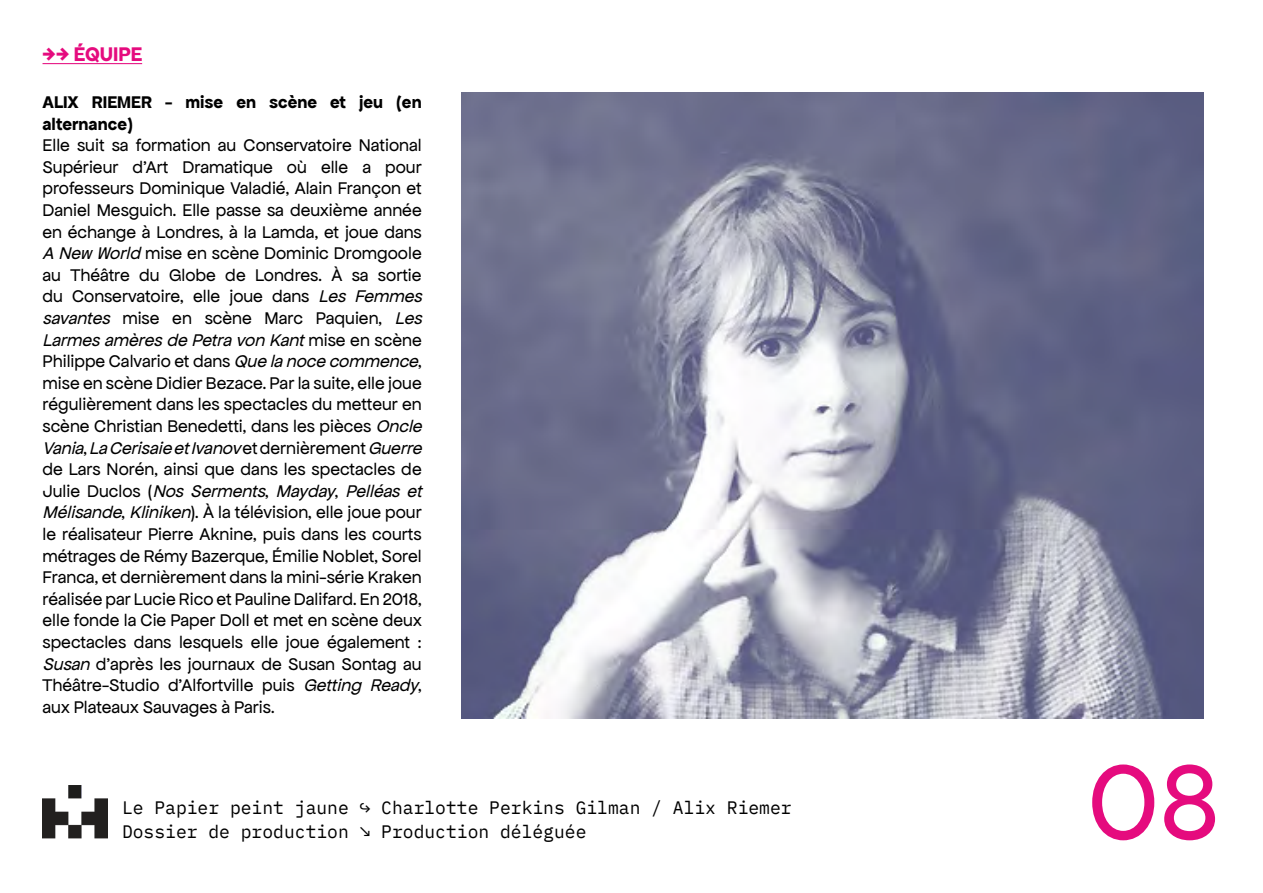
<style>
.page{position:relative;width:1263px;height:893px;background:#fff}
.page>*{position:absolute;margin:0;border:0;box-sizing:border-box;transform-origin:0 0}
.t1{font:112.5px "Apfel Grotezk";color:#e50b7e}
.t2{font:700 21px "Apfel Grotezk";color:#e50b7e}
.t3{font:18px/21.6px "Apfel Grotezk";color:#000}
.t4{font:18px/24px "IBM Plex Mono";color:#000}
.t5{font:700 18px/21.6px "Apfel Grotezk";color:#000}
.s1{font-style:italic}
</style>
<div class="page">
<img style="left:43px;top:786px;width:65px;height:53px">
<img style="left:461px;top:92px;width:743px;height:627px">
<hr style="left:43px;top:63px;width:99px;height:1px;background:#e50b7e">
<p class="t2" style="left:43px;top:42px;width:101px">→→ ÉQUIPE</p>
<p class="t5" style="left:43px;top:91px;width:381px">ALIX RIEMER - mise en scène et jeu (en alternance)</p>
<p class="t3" style="left:43px;top:135px;width:385px">Elle suit sa formation au Conservatoire National Supérieur d’Art Dramatique où elle a pour professeurs Dominique Valadié, Alain Françon et Daniel Mesguich. Elle passe sa deuxième année en échange à Londres, à la Lamda, et joue dans <span class="s1">A New World</span> mise en scène Dominic Dromgoole au Théâtre du Globe de Londres. À sa sortie du Conservatoire, elle joue dans <span class="s1">Les Femmes savantes</span> mise en scène Marc Paquien, <span class="s1">Les Larmesamèresde Petra von Kant</span>m i s e e n s c è n e Philippe Calvario et dans <span class="s1">Que la noce commence</span>, mise en scène Didier Bezace. Par la suite, elle joue régulièrement dans les spectacles du metteur en scène Christian Benedetti, dans les pièces <span class="s1">Oncle Vania</span>, <span class="s1">La Cerisaie etIvanov</span> e t d e r n i è r e m e n t <span class="s1">Guerre </span>de Lars Norén, ainsi que dans les spectacles de J u l i e D u c l o s ( <span class="s1">Nos Serments</span>, <span class="s1">Mayday</span>, <span class="s1">Pelléas et Mélisande</span>, <span class="s1">Kliniken</span>). À la télévision, elle joue pour le réalisateur Pierre Aknine, puis dans les courts métrages de Rémy Bazerque, Émilie Noblet, Sorel Franca, et dernièrement dans la mini-série Kraken réalisée par Lucie Rico et Pauline Dalifard. En 2018, elle fonde la Cie Paper Doll et met en scène deux spectacles dans lesquels elle joue également :<br><span class="s1">Susan</span> d'après les journaux de Susan Sontag au Théâtre-Studio d'Alfortville puis <span class="s1">Getting Ready</span>, aux Plateaux Sauvages à Paris.</p>
<p class="t4" style="left:122px;top:795px;width:671px">Le Papier peint jaune ↪ Charlotte Perkins Gilman / Alix Riemer<br>Dossier de production ↘ Production déléguée</p>
<h1 class="t1" style="left:1088px;top:743px;width:134px">08</h1>
</div>
